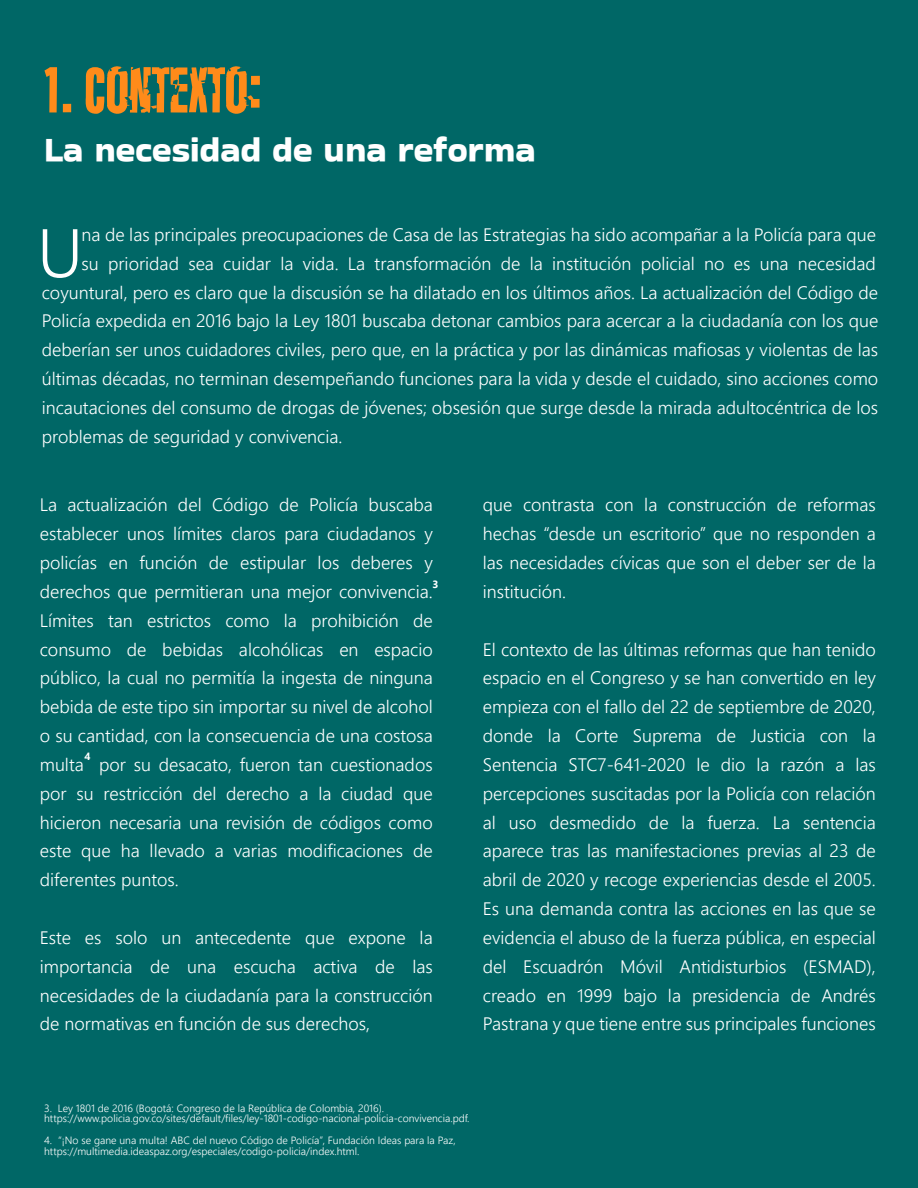
<style>
.page{position:relative;width:918px;height:1188px;background:#006766}
.page>*{position:absolute;margin:0;border:0;box-sizing:border-box;transform-origin:0 0}
.t1{font:300 68.4px "Leelawadee UI";color:#fff}
.t2{font:63px "Stay Strrrange";color:#ff8b1a}
.t3{font:36px "Bakbak One";color:#fff}
.t4{font:300 18px/28.8px "Leelawadee UI";color:#fff;text-align:justify}
.t5{font:300 10.5px/10.8px "Leelawadee UI";color:#fff}
.t6{font:700 10.5px "Leelawadee UI";color:#fff}
</style>
<div class="page">
<h2 class="t2" style="left:43px;top:55px;width:221px">1. CONTEXTO:</h2>
<h3 class="t3" style="left:44px;top:129px;width:493px">La necesidad de una reforma</h3>
<p class="t4" style="left:82px;top:219px;width:796px">na de las principales preocupaciones de Casa de las Estrategias ha sido acompañar a la Policía para que</p>
<h1 class="t1" style="left:37px;top:206px;width:47px">U</h1>
<p class="t4" style="left:82px;top:248px;width:796px">su prioridad sea cuidar la vida. La transformación de la institución policial no es una necesidad</p>
<p class="t4" style="left:42px;top:277px;width:838px">coyuntural, pero es claro que la discusión se ha dilatado en los últimos años. La actualización del Código de Policía expedida en 2016 bajo la Ley 1801 buscaba detonar cambios para acercar a la ciudadanía con los que deberían ser unos cuidadores civiles, pero que, en la práctica y por las dinámicas mafiosas y violentas de las últimas décadas, no terminan desempeñando funciones para la vida y desde el cuidado, sino acciones como incautaciones del consumo de drogas de jóvenes; obsesión que surge desde la mirada adultocéntrica de los problemas de seguridad y convivencia.</p>
<p class="t4" style="left:40px;top:490px;width:395px">La actualización del Código de Policía buscaba establecer unos límites claros para ciudadanos y policías en función de estipular los deberes y derechos que permitieran una mejor convivencia.<br>Límites tan estrictos como la prohibición de consumo de bebidas alcohólicas en espacio público, la cual no permitía la ingesta de ninguna bebida de este tipo sin importar su nivel de alcohol o su cantidad, con la consecuencia de una costosa multa por su desacato, fueron tan cuestionados por su restricción del derecho a la ciudad que hicieron necesaria una revisión de códigos como este que ha llevado a varias modificaciones de diferentes puntos.</p>
<p class="t6" style="left:432px;top:577px;width:8px">3</p>
<p class="t6" style="left:84px;top:749px;width:8px">4</p>
<p class="t4" style="left:40px;top:922px;width:395px">Este es solo un antecedente que expone la importancia de una escucha activa de las necesidades de la ciudadanía para la construcción de normativas en función de sus derechos,</p>
<p class="t4" style="left:483px;top:490px;width:395px">que contrasta con la construcción de reformas hechas “desde un escritorio” que no responden a las necesidades cívicas que son el deber ser de la institución.</p>
<p class="t4" style="left:483px;top:634px;width:395px">El contexto de las últimas reformas que han tenido espacio en el Congreso y se han convertido en ley empieza con el fallo del 22 de septiembre de 2020, donde la Corte Suprema de Justicia con la Sentencia STC7-641-2020 le dio la razón a las percepciones suscitadas por la Policía con relación al uso desmedido de la fuerza. La sentencia aparece tras las manifestaciones previas al 23 de abril de 2020 y recoge experiencias desde el 2005.<br>Es una demanda contra las acciones en las que se evidencia el abuso de la fuerza pública, en especial del Escuadrón Móvil Antidisturbios (ESMAD), creado en 1999 bajo la presidencia de Andrés Pastrana y que tiene entre sus principales funciones</p>
<p class="t5" style="left:44px;top:1102px;width:427px">3. Ley 1801 de 2016 (Bogotá: Congreso de la República de Colombia, 2016). https://www.policia.gov.co/sites/default/files/ley-1801-codigo-nacional-policia-convivencia.pdf.</p>
<p class="t5" style="left:44px;top:1134px;width:413px">4. “¡No se gane una multa! ABC del nuevo Código de Policía”, Fundación Ideas para la Paz, https://multimedia.ideaspaz.org/especiales/codigo-policia/index.html.</p>
</div>
